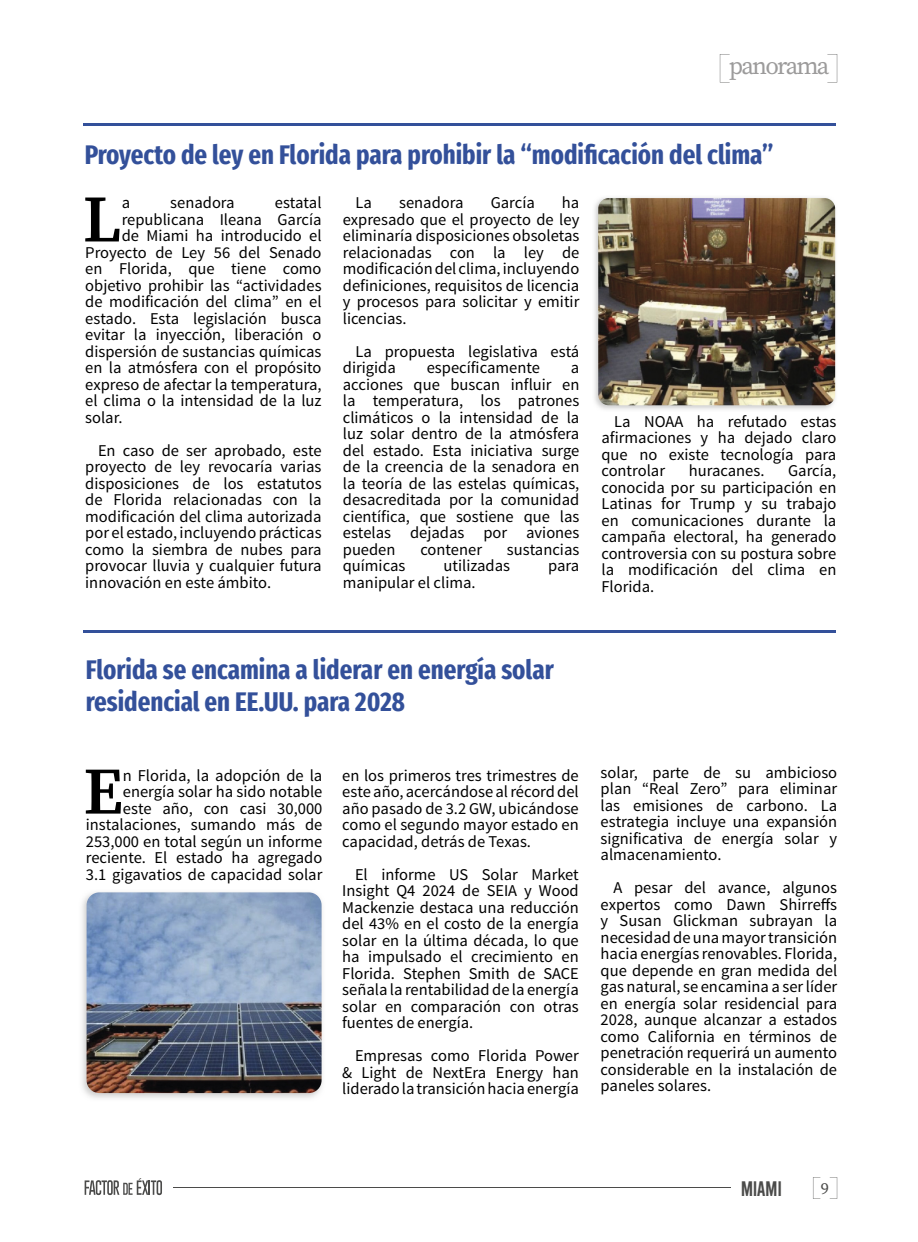
<style>
.page{position:relative;width:918px;height:1242px;background:#fff}
.page>*{position:absolute;margin:0;border:0;box-sizing:border-box;transform-origin:0 0}
.t1{font:600 66.3px "Source Serif Pro";color:#000}
.t2{font:700 extra-condensed 27px/32.4px "Fira Sans";color:#33509a}
.t3{font:24.75px "Source Serif Pro";letter-spacing:-.07em;color:#9c9b9b}
.t4{font:21px "Bebas";letter-spacing:-.025em;color:#4b4b4a}
.t5{font:16.5px/16.5px "Source Sans Pro";color:#000;text-align:justify}
.t6{font:16.5px "Source Serif Pro";color:#4b4b4a}
</style>
<div class="page">
<hr style="left:83px;top:123px;width:752px;height:3px;background:#33509a">
<hr style="left:83px;top:630px;width:753px;height:3px;background:#33509a">
<img style="left:594px;top:197px;width:242px;height:213px">
<img style="left:598px;top:198px;width:237px;height:207px">
<img style="left:82px;top:896px;width:236px;height:202px">
<img style="left:87px;top:892px;width:235px;height:201px">
<svg style="left:720px;top:54px;width:10px;height:29px"></svg>
<svg style="left:827px;top:54px;width:10px;height:29px"></svg>
<hr style="left:173px;top:1188px;width:557px;height:1px;background:#4b4b4a">
<svg style="left:85px;top:1178px;width:77px;height:17px"></svg>
<svg style="left:813px;top:1177px;width:7px;height:22px"></svg>
<svg style="left:830px;top:1177px;width:7px;height:22px"></svg>
<h3 class="t3" style="left:729px;top:49px;width:102px">panorama</h3>
<h2 class="t2" style="left:85px;top:137px;width:691px">Proyecto de ley en Florida para prohibir la “modificación del clima”</h2>
<p class="t5" style="left:356px;top:195px;width:18px">La</p>
<p class="t5" style="left:399px;top:195px;width:66px">senadora</p>
<p class="t5" style="left:491px;top:195px;width:46px">García</p>
<h1 class="t1" style="left:83px;top:174px;width:41px">L</h1>
<p class="t5" style="left:122px;top:195px;width:10px">a</p>
<p class="t5" style="left:170px;top:195px;width:66px">senadora</p>
<p class="t5" style="left:275px;top:195px;width:48px">estatal</p>
<p class="t5" style="left:343px;top:195px;width:238px;text-indent:219px">ha expresado que el proyecto de ley eliminaría disposiciones obsoletas relacionadas con la ley de modificación del clima, incluyendo definiciones, requisitos de licencia y procesos para solicitar y emitir licencias.</p>
<p class="t5" style="left:343px;top:344px;width:238px;text-indent:13px">La propuesta legislativa está dirigida</p>
<p class="t5" style="left:122px;top:212px;width:201px">republicana Ileana García</p>
<p class="t5" style="left:122px;top:228px;width:201px">de Miami ha introducido el</p>
<p class="t5" style="left:85px;top:245px;width:238px">Proyecto de Ley 56 del Senado</p>
<p class="t5" style="left:85px;top:261px;width:238px">en Florida, que tiene como</p>
<p class="t5" style="left:85px;top:278px;width:238px">objetivo prohibir las “actividades</p>
<p class="t5" style="left:85px;top:294px;width:238px">de modificación del clima” en el</p>
<p class="t5" style="left:85px;top:311px;width:238px">estado. Esta legislación busca</p>
<p class="t5" style="left:85px;top:327px;width:238px">evitar la inyección, liberación o</p>
<p class="t5" style="left:85px;top:344px;width:238px">dispersión de sustancias químicas</p>
<p class="t5" style="left:85px;top:360px;width:238px">en la atmósfera con el propósito</p>
<p class="t5" style="left:85px;top:377px;width:238px">expreso de afectar la temperatura,</p>
<p class="t5" style="left:85px;top:393px;width:238px">el clima o la intensidad de la luz</p>
<p class="t5" style="left:85px;top:410px;width:39px">solar.</p>
<p class="t5" style="left:85px;top:443px;width:238px;text-indent:13px">En caso de ser aprobado, este proyecto de ley revocaría varias disposiciones de los estatutos de Florida relacionadas con la modificación del clima autorizada por el estado, incluyendo prácticas como la siembra de nubes para provocar lluvia y cualquier futura innovación en este ámbito.</p>
<p class="t5" style="left:427px;top:360px;width:115px">específicamente</p>
<p class="t5" style="left:343px;top:360px;width:238px;text-indent:228px">a acciones que buscan influir en la temperatura, los patrones climáticos o la intensidad de la luz solar dentro de la atmósfera del estado. Esta iniciativa surge de la creencia de la senadora en la teoría de las estelas químicas, desacreditada por la comunidad científica, que sostiene que las estelas dejadas por aviones pueden</p>
<p class="t5" style="left:602px;top:413px;width:236px;text-indent:13px">La NOAA ha refutado estas afirmaciones y ha dejado claro que no existe tecnología para controlar</p>
<p class="t5" style="left:602px;top:463px;width:236px;text-indent:187px">García, conocida por su participación en Latinas for Trump y su trabajo en comunicaciones durante la campaña electoral, ha generado controversia con su postura sobre la modificación del clima en Florida.</p>
<p class="t5" style="left:689px;top:463px;width:77px">huracanes.</p>
<p class="t5" style="left:420px;top:542px;width:63px">contener</p>
<p class="t5" style="left:507px;top:542px;width:74px">sustancias</p>
<p class="t5" style="left:343px;top:558px;width:64px">químicas</p>
<p class="t5" style="left:444px;top:558px;width:68px">utilizadas</p>
<p class="t5" style="left:548px;top:558px;width:33px">para</p>
<p class="t5" style="left:343px;top:575px;width:134px">manipular el clima.</p>
<h2 class="t2" style="left:86px;top:651px;width:469px">Florida se encamina a liderar en energía solar residencial en EE.UU. para 2028</h2>
<p class="t5" style="left:86px;top:767px;width:238px;text-align:right">n Florida, la adopción de la energía solar ha sido notable<br>este año, con casi 30,000 instalaciones, sumando más de<br>253,000 en total según un informe reciente. El estado ha agregado<br>3.1 gigavatios de capacidad solar</p>
<h1 class="t1" style="left:83px;top:746px;width:41px">E</h1>
<p class="t5" style="left:342px;top:767px;width:238px">en los primeros tres trimestres de este año, acercándose al récord del año pasado de 3.2 GW, ubicándose como el segundo mayor estado en capacidad, detrás de Texas.</p>
<p class="t5" style="left:342px;top:866px;width:238px;text-indent:13px">El informe US Solar Market Insight Q4 2024 de SEIA y Wood Mackenzie destaca una reducción del 43% en el costo de la energía solar en la última década, lo que ha impulsado el crecimiento en Florida. Stephen Smith de SACE señala la rentabilidad de la energía solar en comparación con otras fuentes de energía.</p>
<p class="t5" style="left:342px;top:1048px;width:238px;text-indent:13px">Empresas como Florida Power &amp; Light de NextEra Energy han liderado la transición hacia energía</p>
<p class="t5" style="left:601px;top:764px;width:238px">solar, parte de su ambicioso plan “Real Zero” para eliminar las emisiones de carbono. La estrategia incluye una expansión significativa de energía solar y almacenamiento.</p>
<p class="t5" style="left:601px;top:880px;width:238px;text-indent:13px">A pesar del avance, algunos expertos como Dawn Shirreffs y Susan Glickman subrayan la necesidad de una mayor transición hacia energías renovables. Florida, que depende en gran medida del gas natural, se encamina a ser líder en energía solar residencial para 2028, aunque alcanzar a estados como California en términos de penetración requerirá un aumento considerable en la instalación de paneles solares.</p>
<p class="t4" style="left:741px;top:1178px;width:43px">MIAMI</p>
<p class="t6" style="left:821px;top:1177px;width:10px">9</p>
</div>
